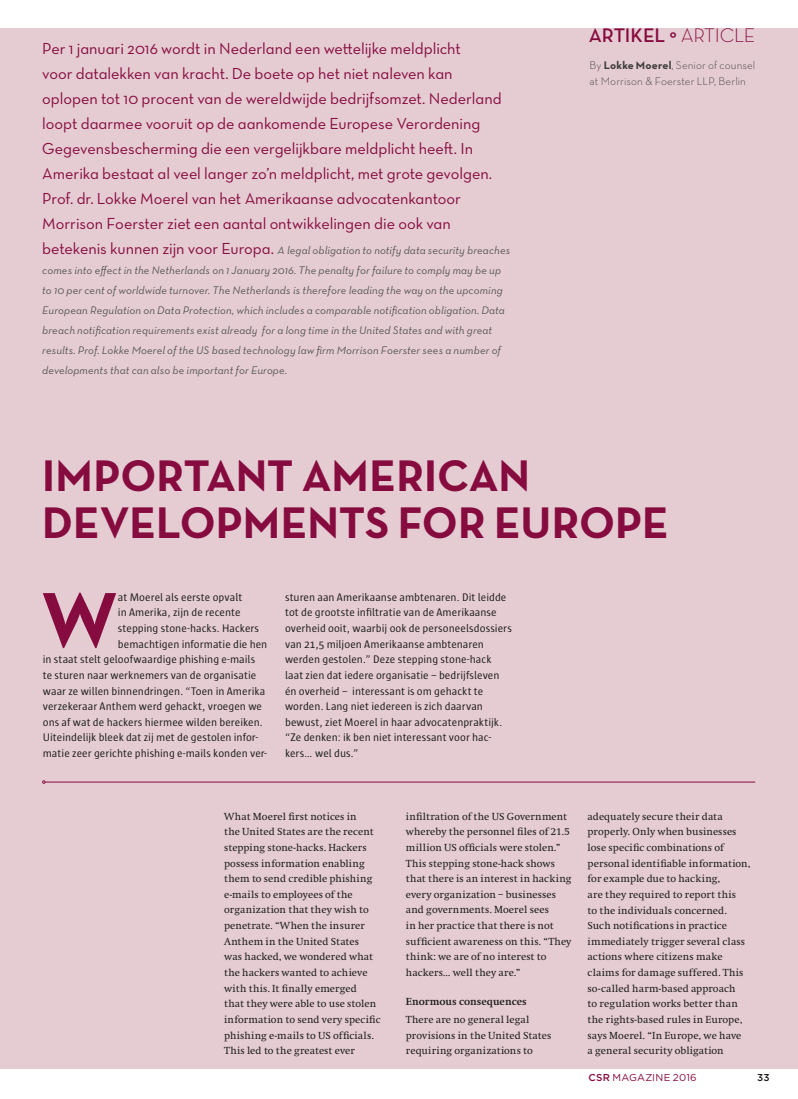
<style>
.page{position:relative;width:798px;height:1099px;background:#fff}
.page>*{position:absolute;margin:0;border:0;box-sizing:border-box;transform-origin:0 0}
.t1{font:700 80.12px "Neutraface Text";color:#860b3e}
.t2{font:700 45px "Neutraface Text";color:#860b3e}
.t3{font:600 20px "Neutraface Text";letter-spacing:-.01em;color:#860b3e}
.t4{font:16.25px/25px "Neutraface Text Book Alt";letter-spacing:-.005em;color:#860b3e}
.t5{font:11.25px/15.6px "Sun";color:#1d1d1b}
.t6{font:italic 11.25px/20px "Neutraface Text";letter-spacing:.01em;color:#575756}
.t7{font:300 11.25px/15.6px "Neutraface Text";letter-spacing:.005em;color:#3d3d3c}
.t8{font:10.62px/15.6px "Swift EF";letter-spacing:.01em;color:#1d1d1b}
.t9{font:700 10.62px "Swift EF";letter-spacing:.005em;color:#1d1d1b}
.t10{font:10px "Gotham";letter-spacing:.015em;color:#860b3e}
.t11{font:500 10px "Gotham";color:#1d1d1b}
.s1{font-family:"Neutraface Text Book Alt";font-style:normal;font-size:16.25px;color:#860b3e}
.s2{font-weight:300}
.s3{font-weight:700}
.s4{font-weight:500}
</style>
<div class="page">
<div style="left:0;top:28px;width:797px;height:1041px;background:#e5ccd3"></div>
<hr style="left:45px;top:781px;width:709px;height:1px;background:#860b3e">
<p class="t4" style="left:42px;top:35px;width:461px">Per 1 januari 2016 wordt in Nederland een we°elijke meldplicht<br>voor datalekken van kracht. De boete op het niet naleven kan oplopen tot 10 procent van de wereldwijde bedrijfsomzet. Nederland loopt daarmee vooruit op de aankomende Europese Verordening Gegevensbescherming die een vergelijkbare meldplicht hee˛. In Amerika bestaat al veel langer zo’n meldplicht, met grote gevolgen.<br>Prof. dr. Lokke Moerel van het Amerikaanse advocatenkantoor Morrison Foerster ziet een aantal ontwikkelingen die ook van</p>
<p class="t6" style="left:42px;top:240px;width:469px"><span class="s1">betekenis kunnen zijn voor Europa.</span> A legal obligation to notify data security breaches</p>
<p class="t6" style="left:42px;top:260px;width:464px">comes into e˜ect in the Netherlands on 1 January 2016. The penalty for failure to comply may be up to 10 per cent of worldwide turnover. The Netherlands is therefore leading the way on the upcoming European Regulation on Data Protection, which includes a comparable notification obligation. Data breach notification requirements exist already for a long time in the United States and with great results. Prof. Lokke Moerel of the US based technology law firm Morrison Foerster sees a number of developments that can also be important for Europe.</p>
<p class="t3" style="left:588px;top:23px;width:168px">ARTIKEL ° <span class="s2">ARTICLE</span></p>
<p class="t7" style="left:589px;top:57px;width:167px">By <span class="s3">Lokke Moerel</span>, Senior of counsel at Morrison &amp; Foerster LLP, Berlin</p>
<p class="t2" style="left:42px;top:447px;width:489px">IMPORTANT AMERICAN</p>
<p class="t2" style="left:42px;top:494px;width:628px">DEVELOPMENTS FOR EUROPE</p>
<p class="t1" style="left:41px;top:568px;width:78px">W</p>
<p class="t5" style="left:118px;top:589px;width:126px">at Moerel als eerste opvalt</p>
<p class="t5" style="left:118px;top:605px;width:124px">in Amerika, zijn de recente</p>
<p class="t5" style="left:118px;top:620px;width:143px">stepping stone-hacks. Hackers</p>
<p class="t5" style="left:118px;top:636px;width:151px">bemachtigen informatie die hen</p>
<p class="t5" style="left:43px;top:651px;width:214px">in staat stelt geloofwaardige phishing e-mails</p>
<p class="t5" style="left:43px;top:667px;width:215px">te sturen naar werknemers van de organisatie</p>
<p class="t5" style="left:43px;top:683px;width:224px">waar ze willen binnendringen. “Toen in Amerika</p>
<p class="t5" style="left:43px;top:698px;width:221px">verzekeraar Anthem werd gehackt, vroegen we</p>
<p class="t5" style="left:43px;top:714px;width:221px">ons af wat de hackers hiermee wilden bereiken.</p>
<p class="t5" style="left:43px;top:730px;width:217px">Uiteindelijk bleek dat zij met de gestolen infor-</p>
<p class="t5" style="left:43px;top:745px;width:225px">matie zeer gerichte phishing e-mails konden ver-</p>
<p class="t5" style="left:285px;top:589px;width:228px">sturen aan Amerikaanse ambtenaren. Dit leidde tot de grootste infiltratie van de Amerikaanse overheid ooit, waarbij ook de personeelsdossiers van 21,5 miljoen Amerikaanse ambtenaren werden gestolen.” Deze stepping stone-hack laat zien dat iedere organisatie – bedrijfs leven én overheid – interessant is om gehackt te worden. Lang niet iedereen is zich daarvan bewust, ziet Moerel in haar advocatenpraktijk. “Ze denken: ik ben niet interessant voor hac&shy;kers… wel dus.”</p>
<p class="t8" style="left:224px;top:808px;width:158px">What Moerel first notices in<br>the United States are the recent stepping stone-hacks. Hackers possess information enabling them to send credible phishing e-mails to employees of the organization that they wish to penetrate. “When the insurer<br>Anthem in the United States<br>was hacked, we wondered what the hackers wanted to achieve with this. It finally emerged<br>that they were able to use stolen information to send very specific phishing e-mails to US officials.<br>This led to the greatest ever</p>
<p class="t8" style="left:405px;top:808px;width:167px">infiltration of the US Government whereby the personnel files of 21.5 million US officials were stolen.”<br>This stepping stone-hack shows that there is an interest in hacking every organization – businesses and governments. Moerel sees<br>in her practice that there is not sufficient awareness on this. “They think: we are of no interest to hackers… well they are.”</p>
<p class="t9" style="left:405px;top:995px;width:122px">Enormous consequences</p>
<p class="t8" style="left:405px;top:1011px;width:147px">There are no general legal provisions in the United States requiring organizations to</p>
<p class="t8" style="left:587px;top:808px;width:164px">adequately secure their data properly. Only when businesses lose specific combinations of personal identifiable information, for example due to hacking,<br>are they required to report this<br>to the individuals concerned.<br>Such notifications in practice immediately trigger several class actions where citizens make claims for damage suffered. This so-called harm-based approach<br>to regulation works better than the rights-based rules in Europe, says Moerel. “In Europe, we have<br>a general security obligation</p>
<p class="t10" style="left:588px;top:1071px;width:110px"><span class="s4">CSR</span> MAGAZINE 2016</p>
<p class="t11" style="left:756px;top:1071px;width:14px">33</p>
</div>
